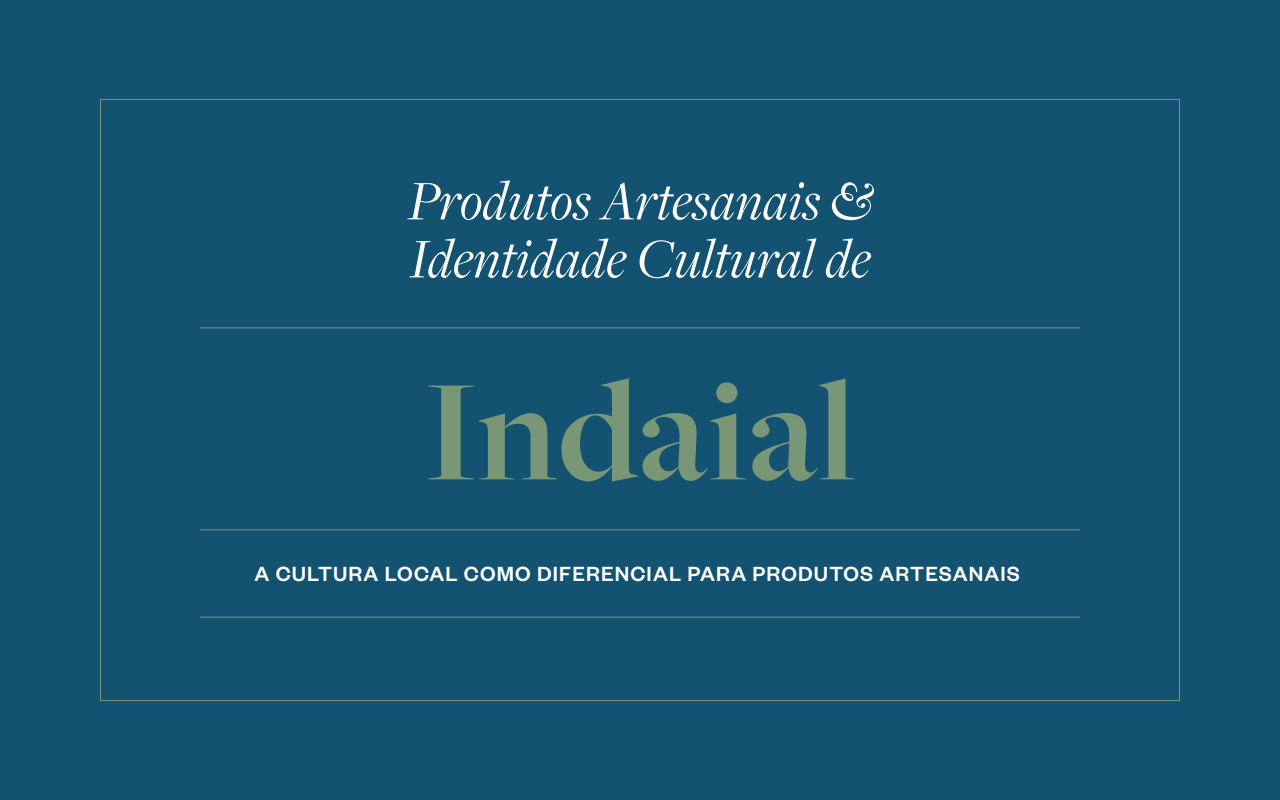
<style>
.page{position:relative;width:1280px;height:800px;background:#145271}
.page>*{position:absolute;margin:0;border:0;box-sizing:border-box;transform-origin:0 0}
.t1{font:700 150px "Freight Big Pro";letter-spacing:.01em;color:#799777}
.t2{font:italic 58px/58px "Freight Disp Pro";color:#fff}
.t3{font:500 22.5px "Founders Grotesk";letter-spacing:.05em;color:#fff}
</style>
<div class="page">
<hr style="left:200px;top:327px;width:880px;height:1px;background:#799777">
<hr style="left:200px;top:529px;width:880px;height:1px;background:#799777">
<hr style="left:200px;top:617px;width:880px;height:1px;background:#799777">
<h2 class="t2" style="left:408px;top:170px;width:465px">Produtos Artesanais &amp;<br>Identidade Cultural de</h2>
<h1 class="t1" style="left:424px;top:333px;width:434px">Indaial</h1>
<p class="t3" style="left:254px;top:559px;width:767px">A CULTURA LOCAL COMO DIFERENCIAL PARA PRODUTOS ARTESANAIS</p>
</div>
